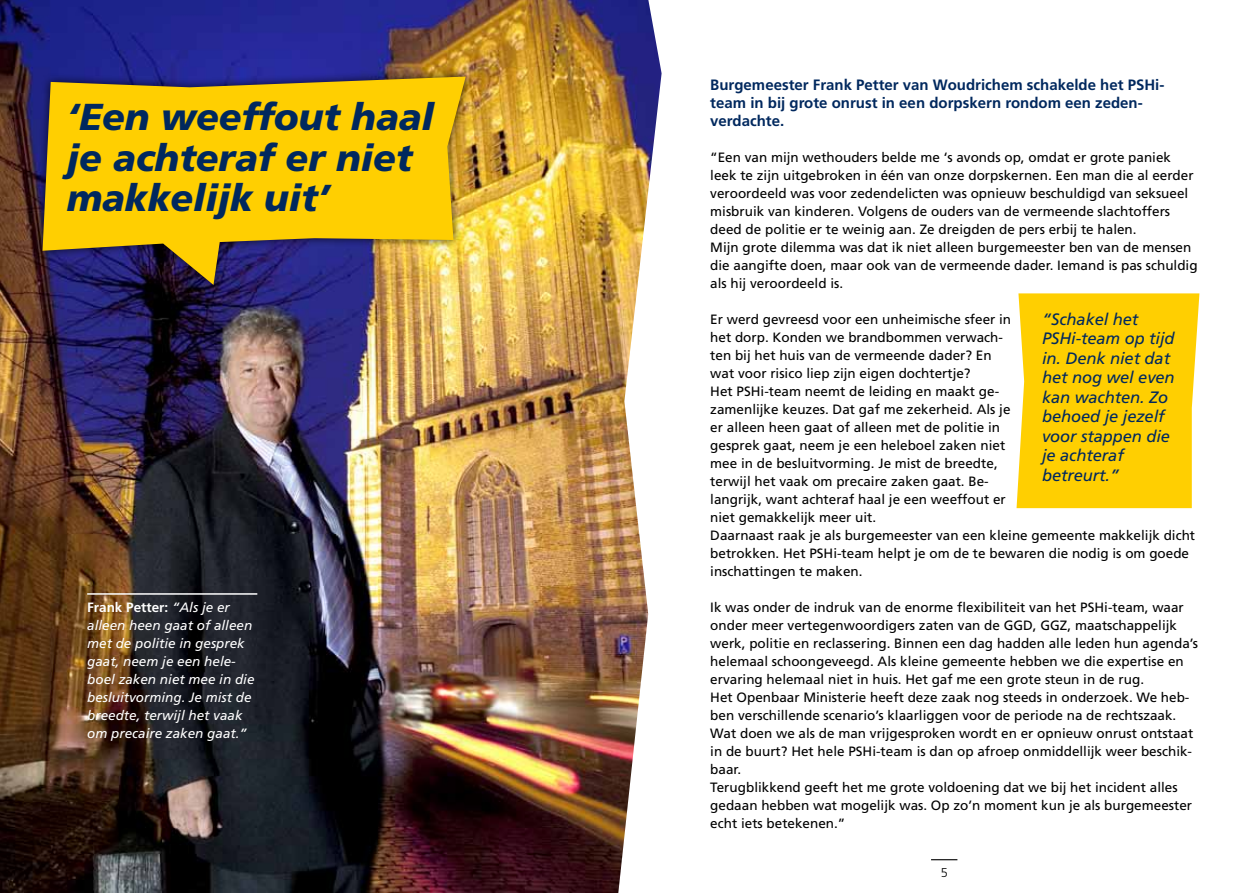
<style>
.page{position:relative;width:1259px;height:893px;background:#fff}
.page>*{position:absolute;margin:0;border:0;box-sizing:border-box;transform-origin:0 0}
.t1{font:italic 900 37.5px/40.5px "Frutiger LT Std";letter-spacing:-.005em;color:#00285e}
.t2{font:italic 16.5px/19.5px "Frutiger LT Std";letter-spacing:-.005em;color:#00285e}
.t3{font:700 15px/18px "Frutiger LT Std";color:#00285e}
.t4{font:13.5px/18px "Frutiger LT Std";color:#000}
.t5{font:italic 13.5px/18px "Frutiger LT Std";color:#fff}
.t6{font:300 12.75px "Frutiger LT Std";color:#000}
.s1{font-weight:700;font-style:normal}
</style>
<div class="page">
<svg style="left:931px;top:859px;width:26px;height:1px"></svg>
<img style="left:0;top:0;width:661px;height:893px">
<div style="left:34px;top:68px;width:440px;height:225px;background:#000;opacity:.75"></div>
<svg style="left:43px;top:77px;width:423px;height:208px;background:#d4ac1a"></svg>
<div style="left:1016px;top:293px;width:183px;height:215px;background:#ffcf01"></div>
<hr style="left:87px;top:593px;width:170px;height:2px;background:#fff">
<h1 class="t1" style="left:67px;top:97px;width:368px">‘Een weeffout haal je achteraf er niet makkelijk uit’</h1>
<p class="t5" style="left:87px;top:598px;width:169px"><span class="s1">Frank Petter:</span> “Als je er alleen heen gaat of alleen met de politie in gesprek gaat, neem je een hele&shy;boel zaken niet mee in die besluitvorming. Je mist de breedte, terwijl het vaak om precaire zaken gaat.”</p>
<p class="t3" style="left:710px;top:76px;width:456px">Burgemeester Frank Petter van Woudrichem schakelde het PSHi&shy;team in bij grote onrust in een dorpskern rondom een zeden&shy;verdachte.</p>
<p class="t4" style="left:710px;top:148px;width:489px">“Een van mijn wethouders belde me ‘s avonds op, omdat er grote paniek leek te zijn uitgebroken in één van onze dorpskernen. Een man die al eerder veroordeeld was voor zedendelicten was opnieuw beschuldigd van seksueel misbruik van kinderen. Volgens de ouders van de vermeende slachtoffers deed de politie er te weinig aan. Ze dreigden de pers erbij te halen.<br>Mijn grote dilemma was dat ik niet alleen burgemeester ben van de mensen die aangifte doen, maar ook van de vermeende dader. Iemand is pas schuldig als hij veroordeeld is.</p>
<p class="t4" style="left:710px;top:310px;width:486px">Er werd gevreesd voor een unheimische sfeer in<br>het dorp. Konden we brandbommen verwach-<br>ten bij het huis van de vermeende dader? En<br>wat voor risico liep zijn eigen dochtertje?<br>Het PSHi-team neemt de leiding en maakt ge-<br>zamenlijke keuzes. Dat gaf me zekerheid. Als je<br>er alleen heen gaat of alleen met de politie in<br>gesprek gaat, neem je een heleboel zaken niet<br>mee in de besluitvorming. Je mist de breedte,<br>terwijl het vaak om precaire zaken gaat. Be-<br>langrijk, want achteraf haal je een weeffout er<br>niet gemakkelijk meer uit.<br>Daarnaast raak je als burgemeester van een kleine gemeente makkelijk dicht betrokken. Het PSHi-team helpt je om de te bewaren die nodig is om goede inschattingen te maken.</p>
<p class="t4" style="left:710px;top:598px;width:489px">Ik was onder de indruk van de enorme flexibiliteit van het PSHi-team, waar onder meer vertegenwoordigers zaten van de GGD, GGZ, maatschappelijk werk, politie en reclassering. Binnen een dag hadden alle leden hun agenda’s helemaal schoongeveegd. Als kleine gemeente hebben we die expertise en ervaring helemaal niet in huis. Het gaf me een grote steun in de rug.<br>Het Openbaar Ministerie heeft deze zaak nog steeds in onderzoek. We heb&shy;ben verschillende scenario’s klaarliggen voor de periode na de rechtszaak.<br>Wat doen we als de man vrijgesproken wordt en er opnieuw onrust ontstaat in de buurt? Het hele PSHi-team is dan op afroep onmiddellijk weer beschik&shy;baar.<br>Terugblikkend geeft het me grote voldoening dat we bij het incident alles gedaan hebben wat mogelijk was. Op zo’n moment kun je als burgemeester echt iets betekenen.”</p>
<p class="t2" style="left:1042px;top:310px;width:134px">“Schakel het<br>PSHi-team op tijd in. Denk niet dat het nog wel even kan wachten. Zo behoed je jezelf voor stappen die je achteraf betreurt.”</p>
<p class="t6" style="left:940px;top:865px;width:9px">5</p>
</div>
